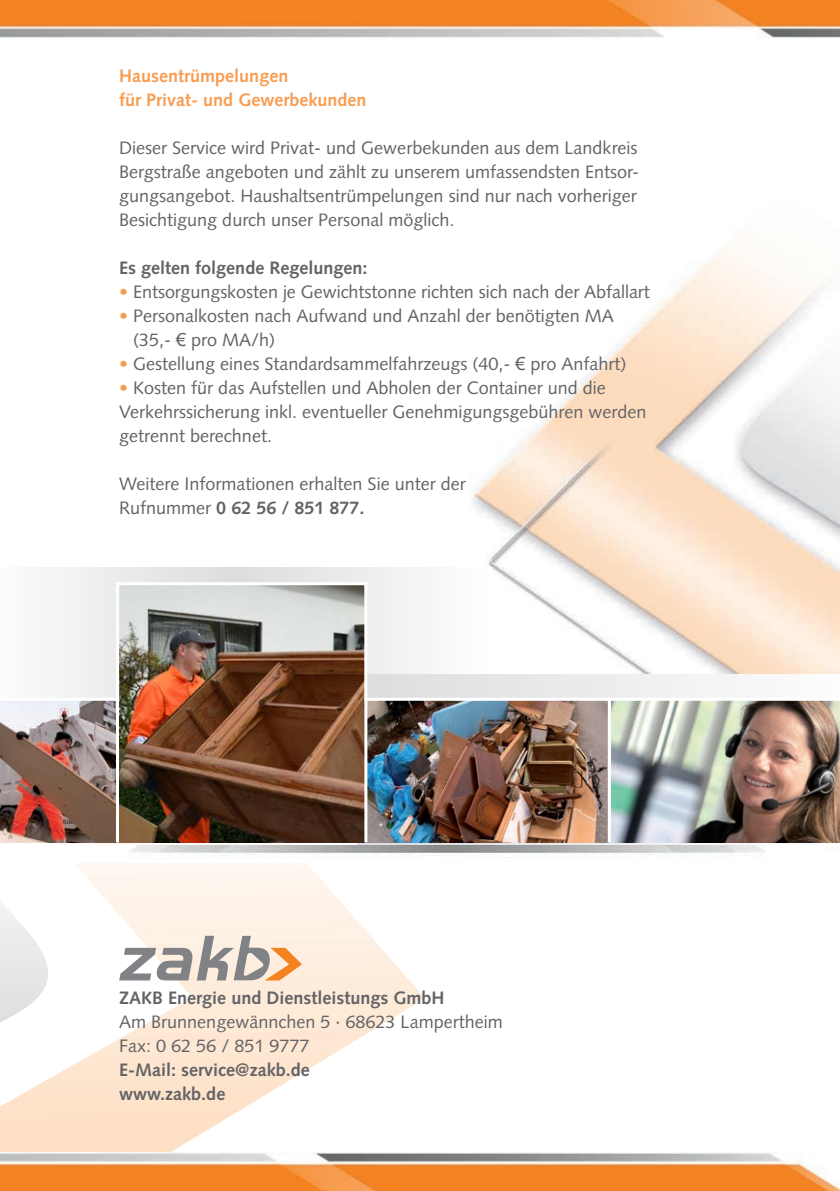
<style>
.page{position:relative;width:840px;height:1191px;background:#fff}
.page>*{position:absolute;margin:0;border:0;box-sizing:border-box;transform-origin:0 0}
.t1{font:18px/24px "Syntax";color:#636366}
.t2{font:700 18px/24px "Syntax";color:#636366}
.t3{font:700 18px/24px "Syntax";color:#f89d53}
.s1{color:#f89d53}
.s2{font-family:"Arial"}
.s3{font-weight:700}
</style>
<div class="page">
<img style="left:470px;top:249px;width:369px;height:332px">
<img style="left:0;top:863px;width:423px;height:289px">
<svg style="left:119px;top:935px;width:183px;height:45px;background:#d0c3b9"></svg>
<div style="left:0;top:567px;width:236px;height:203px;background:linear-gradient(to right,#fbfcfc,#dbdcdf)"></div>
<div style="left:233px;top:567px;width:258px;height:203px;background:linear-gradient(to right,#dbdcde,#fefefe)"></div>
<img style="left:0;top:581px;width:839px;height:264px">
<hr style="left:364px;top:698px;width:3px;height:144px;background:#fff">
<hr style="left:607px;top:698px;width:3px;height:144px;background:#fff">
<hr style="left:116px;top:696px;width:3px;height:146px;background:#fff">
<img style="left:0;top:0;width:839px;height:38px">
<img style="left:0;top:1152px;width:839px;height:39px">
<p class="t3" style="left:119px;top:64px;width:249px">Hausentrümpelungen<br>für Privat- und Gewerbekunden</p>
<p class="t1" style="left:119px;top:136px;width:521px">Dieser Service wird Privat- und Gewerbekunden aus dem Landkreis Bergstraße angeboten und zählt zu unserem umfassendsten Entsor&shy;gungsangebot. Haushaltsentrümpelungen sind nur nach vorheriger Besichtigung durch unser Personal möglich.</p>
<p class="t2" style="left:119px;top:256px;width:250px">Es gelten folgende Regelungen:</p>
<p class="t1" style="left:119px;top:279px;width:532px"><span class="s1">•</span> Entsorgungskosten je Gewichtstonne richten sich nach der Abfallart</p>
<p class="t1" style="left:133px;top:303px;width:482px;text-indent:-14px"><span class="s1">•</span> Personalkosten nach Aufwand und Anzahl der benötigten MA (35,- <span class="s2">€</span> pro MA/h)</p>
<p class="t1" style="left:119px;top:351px;width:508px"><span class="s1">•</span> Gestellung eines Standardsammelfahrzeugs (40,- <span class="s2">€</span> pro Anfahrt)</p>
<p class="t1" style="left:119px;top:375px;width:528px"><span class="s1">•</span> Kosten für das Aufstellen und Abholen der Container und die<br>Verkehrssicherung inkl. eventueller Genehmigungsgebühren werden getrennt berechnet.</p>
<p class="t1" style="left:119px;top:471px;width:348px">Weitere Informationen erhalten Sie unter der<br>Rufnummer <span class="s3">0 62 56 / 851 877.</span></p>
<p class="t2" style="left:119px;top:986px;width:327px">ZAKB Energie und Dienstleistungs GmbH</p>
<p class="t1" style="left:119px;top:1010px;width:385px">Am Brunnengewännchen 5 · 68623 Lampertheim<br>Fax: 0 62 56 / 851 9777</p>
<p class="t2" style="left:119px;top:1058px;width:192px">E-Mail: service@zakb.de www.zakb.de</p>
</div>
